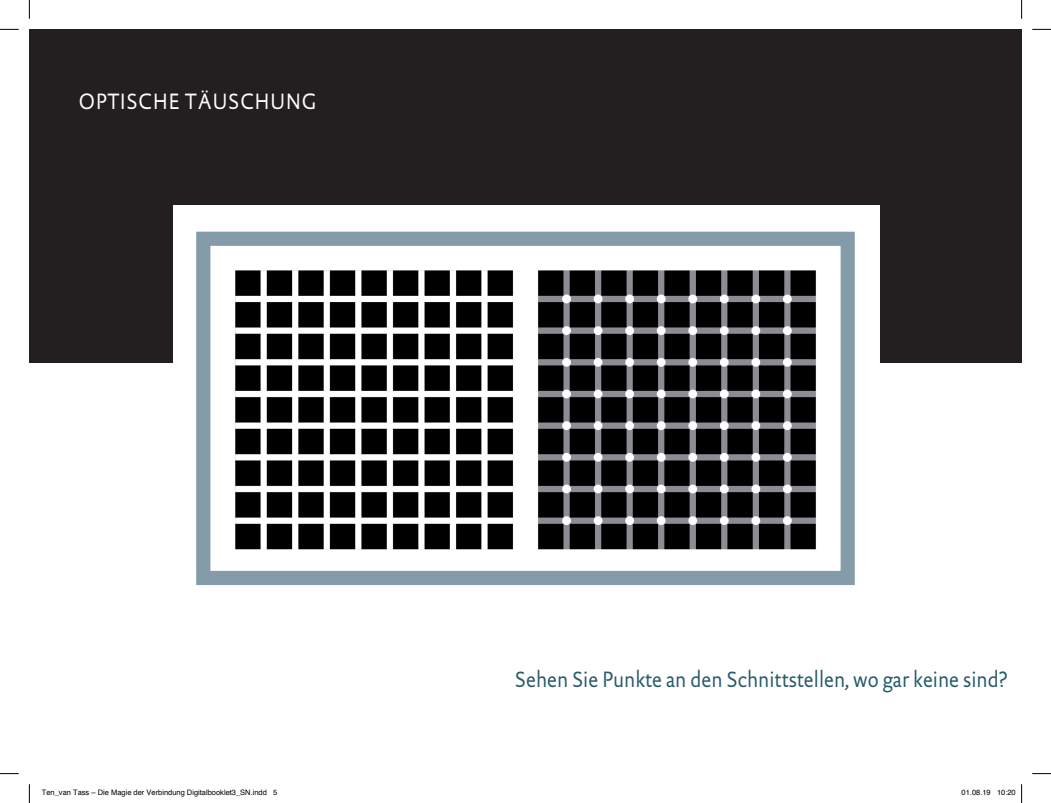
<style>
.page{position:relative;width:1051px;height:803px;background:#fff}
.page>*{position:absolute;margin:0;border:0;box-sizing:border-box;transform-origin:0 0}
.t1{font:22.5px "Argon Documenta Sans TF";color:#285b6c;scale:.9 1}
.t2{font:22.5px "Argon Documenta Sans SC";letter-spacing:.05em;color:#fff;scale:.9 1}
.t3{font:7.5px "Helvetica";color:#000}
</style>
<div class="page">
<div style="left:29px;top:29px;width:993px;height:333px;background:#231f20"></div>
<div style="left:173px;top:205px;width:707px;height:363px;background:#fff"></div>
<svg style="left:196px;top:231px;width:659px;height:354px"></svg>
<svg style="left:0;top:29px;width:19px;height:1px"></svg>
<svg style="left:1032px;top:29px;width:19px;height:1px"></svg>
<svg style="left:0;top:773px;width:19px;height:1px"></svg>
<svg style="left:1032px;top:773px;width:19px;height:1px"></svg>
<svg style="left:29px;top:0;width:1px;height:19px"></svg>
<svg style="left:29px;top:784px;width:1px;height:19px"></svg>
<svg style="left:1021px;top:0;width:1px;height:19px"></svg>
<svg style="left:1021px;top:784px;width:1px;height:19px"></svg>
<h1 class="t2" style="left:79px;top:87px;width:265px">OPTISCHE TÄUSCHUNG</h1>
<h1 class="t1" style="left:515px;top:665px;width:548px">Sehen Sie Punkte an den Schnittstellen, wo gar keine sind?</h1>
<p class="t3" style="left:42px;top:787px;width:237px">Ten_van Tass – Die Magie der Verbindung Digitalbooklet3_SN.indd 5</p>
<p class="t3" style="left:962px;top:787px;width:56px">01.08.19 10:20</p>
</div>
